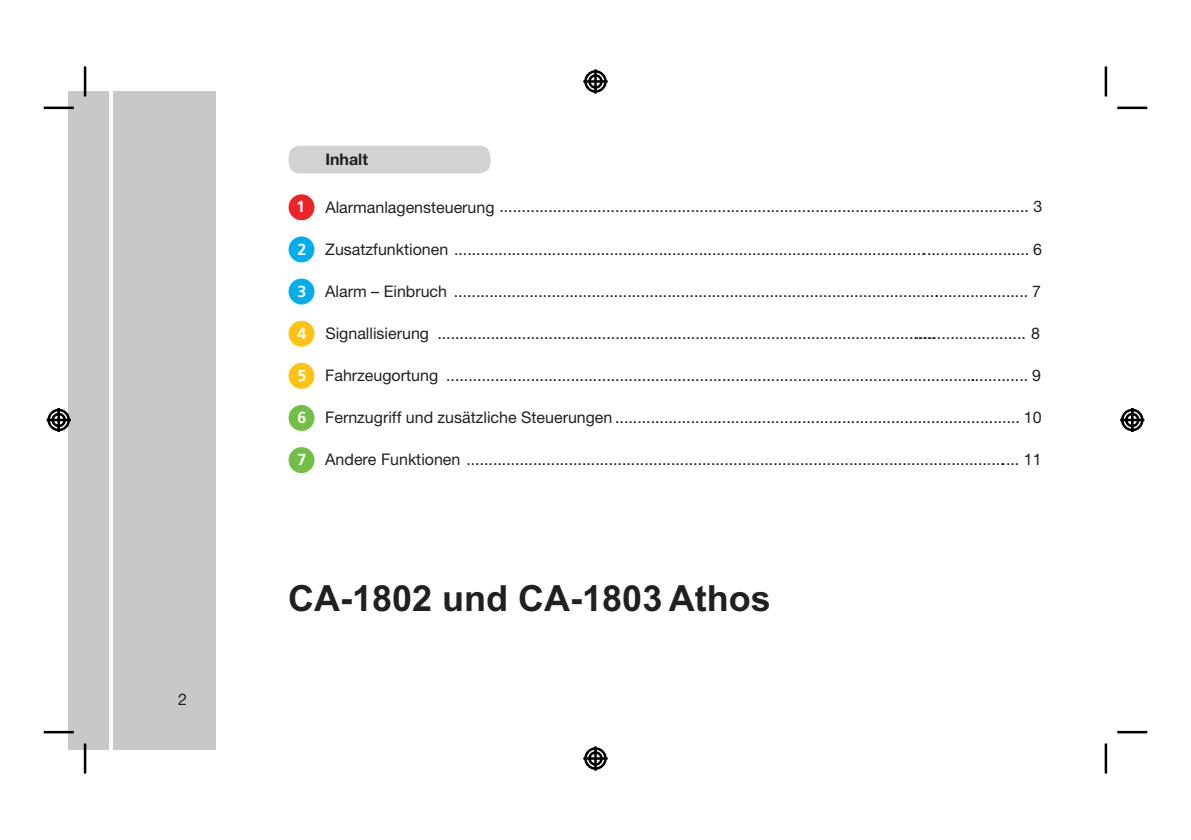
<style>
.page{position:relative;width:1191px;height:840px;background:#fff}
.page>*{position:absolute;margin:0;border:0;box-sizing:border-box;transform-origin:0 0}
.t1{font:700 36px "Arial";color:#231f20}
.t2{font:16px "Helvetica Neue CE";color:#231f20}
.t3{font:700 16px "Helvetica Neue CE";color:#231f20}
.t4{font:300 16px "Frutiger CE";color:#fff}
.s1{font-family:"Frutiger CE";font-weight:300;color:#fff}
</style>
<div class="page">
<div style="left:289px;top:146px;width:201px;height:27px;background:#d1d2d4;border-radius:11px"></div>
<div style="left:287px;top:193px;width:28px;height:28px;background:#ee2325;border-radius:50%"></div>
<div style="left:287px;top:192px;width:29px;height:30px;border:1px solid #fff;border-radius:50%"></div>
<div style="left:287px;top:235px;width:28px;height:28px;background:#00aeef;border-radius:50%"></div>
<div style="left:287px;top:235px;width:29px;height:29px;border:1px solid #fff;border-radius:50%"></div>
<div style="left:287px;top:277px;width:28px;height:28px;background:#00aeef;border-radius:50%"></div>
<div style="left:287px;top:277px;width:29px;height:29px;border:1px solid #fff;border-radius:50%"></div>
<div style="left:287px;top:319px;width:28px;height:28px;background:#fec210;border-radius:50%"></div>
<div style="left:287px;top:319px;width:29px;height:29px;border:1px solid #fff;border-radius:50%"></div>
<div style="left:287px;top:361px;width:28px;height:28px;background:#fec210;border-radius:50%"></div>
<div style="left:287px;top:361px;width:29px;height:29px;border:1px solid #fff;border-radius:50%"></div>
<div style="left:287px;top:403px;width:28px;height:29px;background:#71bf44;border-radius:50%"></div>
<div style="left:287px;top:403px;width:29px;height:29px;border:1px solid #fff;border-radius:50%"></div>
<div style="left:287px;top:446px;width:28px;height:28px;background:#71bf44;border-radius:50%"></div>
<div style="left:287px;top:445px;width:29px;height:29px;border:1px solid #fff;border-radius:50%"></div>
<div style="left:113px;top:91px;width:102px;height:657px;background:#c7c8ca"></div>
<div style="left:68px;top:91px;width:41px;height:657px;background:#c7c8ca"></div>
<hr style="left:44px;top:106px;width:30px;height:3px;background:#000">
<hr style="left:1117px;top:106px;width:30px;height:3px;background:#000">
<hr style="left:44px;top:730px;width:30px;height:3px;background:#000">
<hr style="left:1117px;top:730px;width:30px;height:3px;background:#000">
<hr style="left:84px;top:66px;width:2px;height:30px;background:#000">
<hr style="left:84px;top:743px;width:2px;height:30px;background:#000">
<hr style="left:1104px;top:66px;width:3px;height:30px;background:#000">
<hr style="left:1104px;top:743px;width:3px;height:30px;background:#000">
<svg style="left:583px;top:69px;width:25px;height:25px"></svg>
<svg style="left:583px;top:746px;width:25px;height:25px"></svg>
<svg style="left:46px;top:408px;width:25px;height:24px"></svg>
<svg style="left:1120px;top:408px;width:25px;height:24px"></svg>
<p class="t2" style="left:178px;top:693px;width:10px">2</p>
<p class="t3" style="left:325px;top:153px;width:44px">Inhalt</p>
<p class="t4" style="left:296px;top:200px;width:10px">1</p>
<p class="t2" style="left:325px;top:201px;width:718px">Alarmanlagensteuerung ....................................................................................................................... 3</p>
<p class="t2" style="left:297px;top:243px;width:746px"><span class="s1">2</span> Zusatzfunktionen ................................................................................................................................. 6</p>
<p class="t2" style="left:297px;top:285px;width:745px"><span class="s1">3</span> Alarm – Einbruch ................................................................................................................................. 7</p>
<p class="t2" style="left:297px;top:327px;width:744px"><span class="s1">4</span> Signallisierung .................................................................................................................................... 8</p>
<p class="t2" style="left:297px;top:369px;width:745px"><span class="s1">5</span> Fahrzeugortung ................................................................................................................................... 9</p>
<p class="t2" style="left:297px;top:411px;width:745px"><span class="s1">6</span> Fernzugriff und zusätzliche Steuerungen ........................................................................................... 10</p>
<p class="t2" style="left:297px;top:453px;width:745px"><span class="s1">7</span> Andere Funktionen ............................................................................................................................ 11</p>
<h1 class="t1" style="left:288px;top:585px;width:484px">CA-1802 und CA-1803 Athos</h1>
</div>
